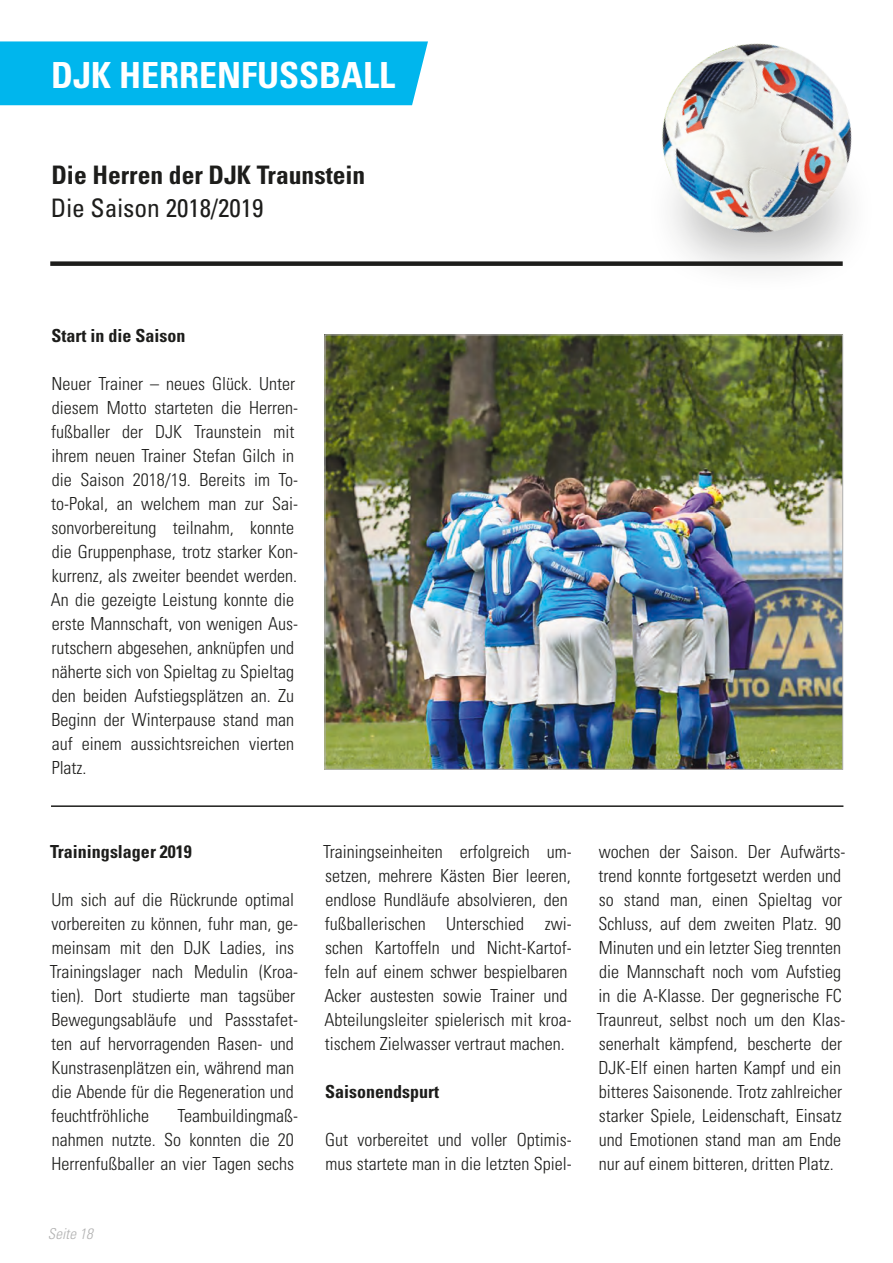
<style>
.page{position:relative;width:893px;height:1263px;background:#fff}
.page>*{position:absolute;margin:0;border:0;box-sizing:border-box;transform-origin:0 0}
.t1{font:700 condensed 36px "Univers LT Std";color:#fff}
.t2{font:700 condensed 25.5px "Univers LT Std";color:#1d1d1b}
.t3{font:condensed 25.5px "Univers LT Std";color:#1d1d1b}
.t4{font:300 condensed 18px/24px "Univers LT Std";color:#1d1d1b}
.t5{font:700 condensed 18px "Univers LT Std";color:#1d1d1b}
.t6{font:italic 300 condensed 15px "Univers LT Std";color:#b2b2b2}
</style>
<div class="page">
<div style="left:0;top:41px;width:428px;height:64px;background:#00b6ed"></div>
<div style="left:50px;top:261px;width:793px;height:5px;background:#1d1d1b"></div>
<div style="left:644px;top:127px;width:234px;height:169px;background:#1d1d1b;opacity:.3"></div>
<img style="left:644px;top:43px;width:234px;height:217px">
<img style="left:327px;top:336px;width:514px;height:432px">
<hr style="left:51px;top:805px;width:792px;height:2px;background:#1d1d1b">
<h1 class="t1" style="left:51px;top:54px;width:346px">DJK HERRENFUSSBALL</h1>
<h2 class="t2" style="left:51px;top:160px;width:315px">Die Herren der DJK Traunstein</h2>
<h2 class="t3" style="left:51px;top:192px;width:214px">Die Saison 2018/2019</h2>
<p class="t5" style="left:52px;top:325px;width:136px">Start in die Saison</p>
<p class="t4" style="left:51px;top:372px;width:249px">Neuer Trainer – neues Glück. Unter diesem Motto starteten die Herren&shy;fußballer der DJK Traunstein mit ihrem neuen Trainer Stefan Gilch in die Saison 2018/19. Bereits im To&shy;to-Pokal, an welchem man zur Sai&shy;sonvorbereitung teilnahm, konnte die Gruppenphase, trotz starker Kon&shy;kurrenz, als zweiter beendet werden.<br>An die gezeigte Leistung konnte die erste Mannschaft, von wenigen Aus&shy;rutschern abgesehen, anknüpfen und näherte sich von Spieltag zu Spieltag den beiden Aufstiegsplätzen an. Zu Beginn der Winterpause stand man auf einem aussichtsreichen vierten Platz.</p>
<p class="t5" style="left:50px;top:840px;width:143px">Trainingslager 2019</p>
<p class="t4" style="left:50px;top:888px;width:250px">Um sich auf die Rückrunde optimal vorbereiten zu können, fuhr man, ge&shy;meinsam mit den DJK Ladies, ins Trainingslager nach Medulin (Kroa&shy;tien). Dort studierte man tagsüber Bewegungsabläufe und Passstafet&shy;ten auf hervorragenden Rasen- und Kunstrasenplätzen ein, während man die Abende für die Regeneration und feuchtfröhliche</p>
<p class="t4" style="left:52px;top:1104px;width:248px;text-indent:126px">Teambuildingmaß&shy;nahmen nutzte. So konnten die 20<br>Herrenfußballer an vier Tagen sechs</p>
<p class="t6" style="left:48px;top:1225px;width:46px">Seite 18</p>
<p class="t4" style="left:323px;top:840px;width:250px">Trainingseinheiten erfolgreich um&shy;setzen, mehrere Kästen Bier leeren, endlose Rundläufe absolvieren, den fußballerischen Unterschied zwi&shy;schen Kartoffeln und Nicht-Kartof&shy;feln auf einem schwer bespielbaren Acker austesten sowie Trainer und Abteilungsleiter spielerisch mit kroa&shy;tischem Zielwasser vertraut machen.</p>
<p class="t5" style="left:325px;top:1080px;width:115px">Saisonendspurt</p>
<p class="t4" style="left:325px;top:1127px;width:248px">Gut vorbereitet und voller Optimis&shy;mus startete man in die letzten Spiel-</p>
<p class="t4" style="left:597px;top:839px;width:250px">wochen der Saison. Der Aufwärts&shy;trend konnte fortgesetzt werden und so stand man, einen Spieltag vor Schluss, auf dem zweiten Platz. 90<br>Minuten und ein letzter Sieg trennten die Mannschaft noch vom Aufstieg in die A-Klasse. Der gegnerische FC Traunreut, selbst noch um den Klas&shy;senerhalt kämpfend, bescherte der DJK-Elf einen harten Kampf und ein bitteres Saisonende. Trotz zahlreicher starker Spiele, Leidenschaft, Einsatz und Emotionen stand man am Ende nur auf einem bitteren, dritten Platz.</p>
</div>
